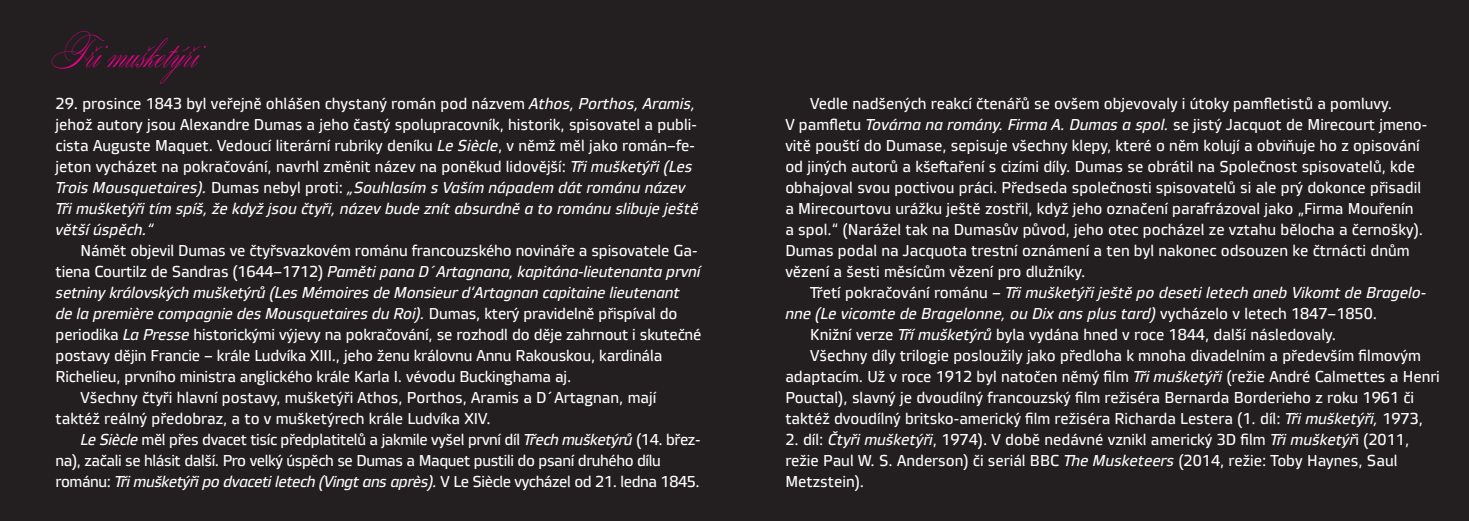
<style>
.page{position:relative;width:1469px;height:521px;background:#fff}
.page>*{position:absolute;margin:0;border:0;box-sizing:border-box;transform-origin:0 0}
.t1{font:15.75px/21px "Vida 32 Pro";color:#fff}
.t2{font:italic 15.75px "Vida 32 Pro";letter-spacing:-.01em;color:#fff}
.t3{font:15.75px "Vida 32 Pro";letter-spacing:-.025em;color:#fff}
.s1{font-style:italic}
.s2{font-style:normal}
</style>
<div class="page">
<div style="left:0;top:0;width:1468px;height:521px;background:#231f20"></div>
<p class="t1" style="left:56px;top:94px;width:644px">29. prosince 1843 byl veřejně ohlášen chystaný román pod názvem <span class="s1">Athos, Porthos, Aramis, </span>jehož autory jsou Alexandre Dumas a jeho častý spolupracovník, historik, spisovatel a publi&shy;cista Auguste Maquet. Vedoucí literární rubriky deníku <span class="s1">Le Siècle</span>, v němž měl jako román–fe&shy;jeton vycházet na pokračování, navrhl změnit název na poněkud lidovější: <span class="s1">Tři mušketýři (Les Trois Mousquetaires).</span> Dumas nebyl proti: <span class="s1">„Souhlasím s Vaším nápadem dát románu název Tři mušketýři tím spíš, že když jsou čtyři, název bude znít absurdně a to románu slibuje ještě větší úspěch.“</span></p>
<p class="t1" style="left:80px;top:241px;width:618px">Námět objevil Dumas ve čtyřsvazkovém románu francouzského novináře a spisovatele Ga-</p>
<p class="t2" style="left:56px;top:266px;width:646px"><span class="s2">tiena Courtilz de Sandras (1644–1712)</span> Paměti pana D´Artagnana, kapitána-lieutenanta první</p>
<p class="t2" style="left:56px;top:287px;width:625px">setniny královských mušketýrů (Les Mémoires de Monsieur d‘Artagnan capitaine lieutenant</p>
<p class="t2" style="left:56px;top:308px;width:623px">de la première compagnie des Mousquetaires du Roi). <span class="s2">Dumas, který pravidelně přispíval do</span></p>
<p class="t1" style="left:56px;top:325px;width:647px">periodika <span class="s1">La Presse</span> historickými výjevy na pokračování, se rozhodl do děje zahrnout i skutečné</p>
<p class="t1" style="left:56px;top:346px;width:608px">postavy dějin Francie – krále Ludvíka XIII., jeho ženu královnu Annu Rakouskou, kardinála</p>
<p class="t1" style="left:56px;top:367px;width:517px">Richelieu, prvního ministra anglického krále Karla I. vévodu Buckinghama aj.</p>
<p class="t1" style="left:80px;top:388px;width:577px">Všechny čtyři hlavní postavy, mušketýři Athos, Porthos, Aramis a D´Artagnan, mají</p>
<p class="t1" style="left:56px;top:409px;width:437px">taktéž reálný předobraz, a to v mušketýrech krále Ludvíka XIV.</p>
<p class="t3" style="left:80px;top:434px;width:621px"><span class="s1">Le Siècle</span> měl přes dvacet tisíc předplatitelů a jakmile vyšel první díl <span class="s1">Třech mušketýrů</span> (14. břez-</p>
<p class="t3" style="left:56px;top:455px;width:607px">na), začali se hlásit další. Pro velký úspěch se Dumas a Maquet pustili do psaní druhého dílu</p>
<p class="t2" style="left:56px;top:476px;width:645px"><span class="s2">románu:</span> Tři mušketýři po dvaceti letech (Vingt ans après). <span class="s2">V Le Siècle vycházel od 21. ledna 1845.</span></p>
<p class="t1" style="left:785px;top:94px;width:643px;text-indent:25px">Vedle nadšených reakcí čtenářů se ovšem objevovaly i útoky pamfletistů a pomluvy.<br>V pamfletu <span class="s1">Továrna na romány. Firma A. Dumas a spol.</span> se jistý Jacquot de Mirecourt jmeno&shy;vitě pouští do Dumase, sepisuje všechny klepy, které o něm kolují a obviňuje ho z opisování od jiných autorů a kše aření s cizími díly. Dumas se obrátil na Společnost spisovatelů, kde obhajoval svou poctivou práci. Předseda společnosti spisovatelů si ale prý dokonce přisadil a Mirecourtovu urážku ještě zostřil, když jeho označení parafrázoval jako „Firma Mouřenín<br>a spol.“ (Narážel tak na Dumasův původ, jeho otec pocházel ze vztahu bělocha a černošky).<br>Dumas podal na Jacquota trestní oznámení a ten byl nakonec odsouzen ke čtrnácti dnům vězení a šesti měsícům vězení pro dlužníky.</p>
<p class="t2" style="left:810px;top:287px;width:617px"><span class="s2">Třetí pokračování románu –</span> Tři mušketýři ještě po deseti letech aneb Vikomt de Bragelo-</p>
<p class="t2" style="left:785px;top:308px;width:593px">nne (Le vicomte de Bragelonne, ou Dix ans plus tard) <span class="s2">vycházelo v letech 1847–1850.</span></p>
<p class="t1" style="left:810px;top:325px;width:527px">Knižní verze <span class="s1">Tří mušketýrů</span> byla vydána hned v roce 1844, další následovaly.</p>
<p class="t1" style="left:810px;top:346px;width:612px">Všechny díly trilogie posloužily jako předloha k mnoha divadelním a především filmovým</p>
<p class="t1" style="left:785px;top:367px;width:656px">adaptacím. Už v roce 1912 byl natočen němý film <span class="s1">Tři mušketýři</span> (režie André Calmettes a Henri</p>
<p class="t1" style="left:785px;top:388px;width:630px">Pouctal), slavný je dvoudílný francouzský film režiséra Bernarda Borderieho z roku 1961 či</p>
<p class="t1" style="left:785px;top:409px;width:639px">taktéž dvoudílný britsko-americký film režiséra Richarda Lestera (1. díl: <span class="s1">Tři mušketýři,</span> 1973,</p>
<p class="t1" style="left:785px;top:430px;width:625px">2. díl: <span class="s1">Čtyři mušketýři</span>, 1974). V době nedávné vznikl americký 3D film <span class="s1">Tři mušketýř</span>i (2011, režie Paul W. S. Anderson) či seriál BBC</p>
<p class="t1" style="left:1080px;top:451px;width:319px"><span class="s1">e Musketeers</span> (2014, režie: Toby Haynes, Saul</p>
<p class="t1" style="left:785px;top:472px;width:80px">Metzstein).</p>
</div>
